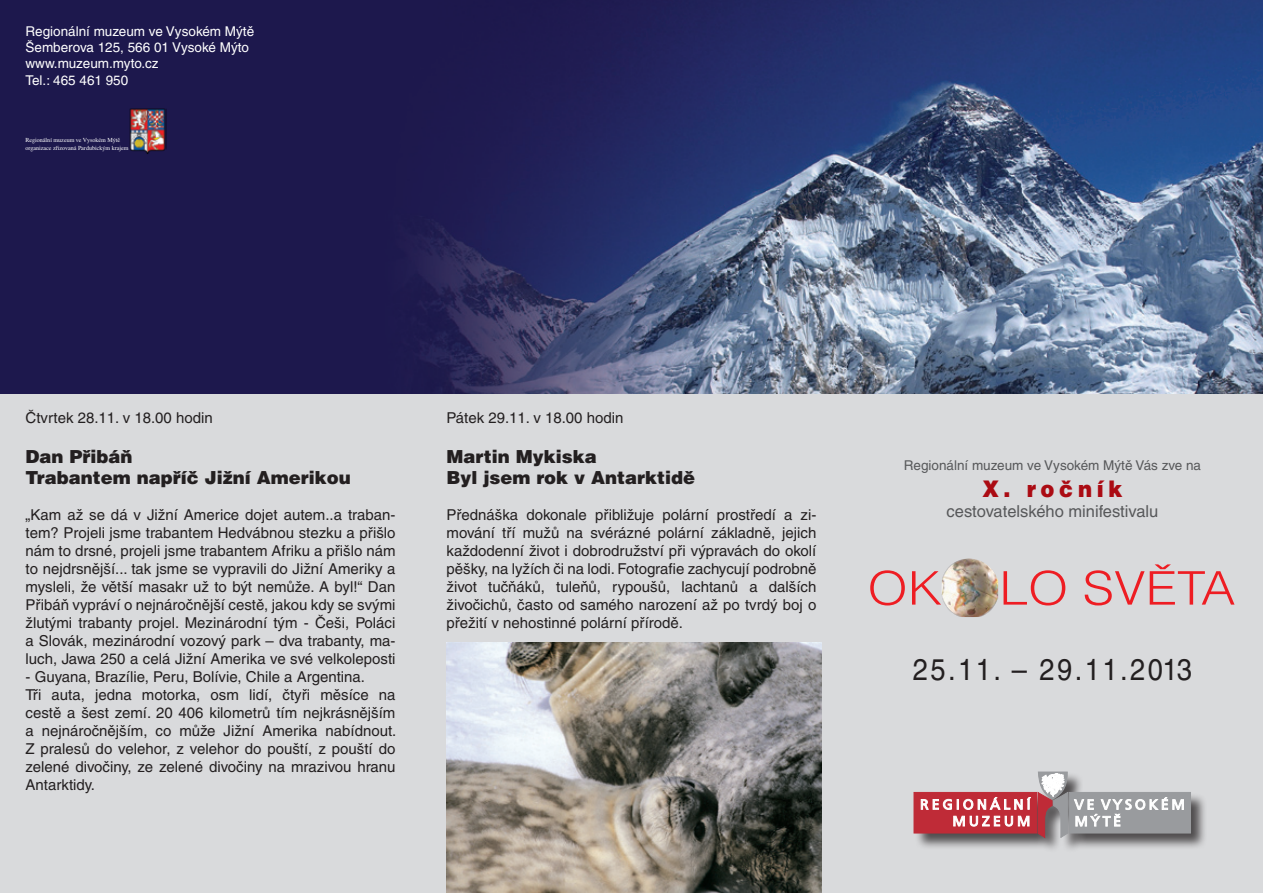
<style>
.page{position:relative;width:1263px;height:893px;background:#fff}
.page>*{position:absolute;margin:0;border:0;box-sizing:border-box;transform-origin:0 0}
.t1{font:300 46.35px "Helvetica CE";color:#ee1d23;scale:1.11 1}
.t2{font:30px "Helvetica CE";letter-spacing:.09em;color:#231f20;scale:.91 1}
.t3{font:900 22.95px "Helvetica CE";letter-spacing:.22em;color:#ab0b13;scale:.92 1}
.t4{font:900 18px/21.6px "Helvetica CE";color:#231f20}
.t5{font:16.5px "Helvetica CE";color:#57585a}
.t6{font:15px/18px "Helvetica CE";color:#231f20;text-align:justify}
.t7{font:13.5px/16.2px "Helvetica CE";color:#fff}
.t8{font:13.5px "Helvetica CE";color:#57585a}
.t9{font:6.15px/8.1px "Times CE";color:#fff}
</style>
<div class="page">
<div style="left:0;top:393px;width:1263px;height:500px;background:#d9dadc"></div>
<img style="left:446px;top:643px;width:376px;height:250px">
<img style="left:0;top:0;width:1263px;height:393px">
<img style="left:942px;top:558px;width:56px;height:59px">
<div style="left:914px;top:772px;width:349px;height:88px;background:#231f20;opacity:.75"></div>
<svg style="left:914px;top:772px;width:276px;height:65px"></svg>
<img style="left:129px;top:107px;width:38px;height:48px">
<p class="t7" style="left:26px;top:23px;width:230px">Regionální muzeum ve Vysokém Mýtě<br>Šemberova 125, 566 01 Vysoké Mýto www.muzeum.myto.cz<br>Tel.: 465 461 950</p>
<p class="t9" style="left:26px;top:135px;width:105px">Regionální muzeum ve Vysokém Mýtě organizace zřizovaná Pardubickým krajem</p>
<p class="t6" style="left:26px;top:409px;width:189px">Čtvrtek 28.11. v 18.00 hodin</p>
<p class="t4" style="left:26px;top:445px;width:327px">Dan Přibáň<br>Trabantem napříč Jižní Amerikou</p>
<p class="t6" style="left:26px;top:506px;width:371px">„Kam až se dá v Jižní Americe dojet autem..a traban&shy;tem? Projeli jsme trabantem Hedvábnou stezku a přišlo nám to drsné, projeli jsme trabantem Afriku a přišlo nám to nejdrsnější... tak jsme se vypravili do Jižní Ameriky a mysleli, že větší masakr už to být nemůže. A byl!“ Dan Přibáň vypráví o nejnáročnější cestě, jakou kdy se svými žlutými trabanty projel. Mezinárodní tým - Češi, Poláci a Slovák, mezinárodní vozový park – dva trabanty, ma&shy;luch, Jawa 250 a celá Jižní Amerika ve své velkoleposti</p>
<p class="t6" style="left:26px;top:668px;width:372px;text-align:left">- Guyana, Brazílie, Peru, Bolívie, Chile a Argentina.<br>Tři auta, jedna motorka, osm lidí, čtyři měsíce na cestě a šest zemí. 20 406 kilometrů tím nejkrásnějším a nejnáročnějším, co může Jižní Amerika nabídnout.<br>Z pralesů do velehor, z velehor do pouští, z pouští do zelené divočiny, ze zelené divočiny na mrazivou hranu Antarktidy.</p>
<p class="t6" style="left:446px;top:409px;width:178px">Pátek 29.11. v 18.00 hodin</p>
<p class="t4" style="left:446px;top:445px;width:250px">Martin Mykiska<br>Byl jsem rok v Antarktidě</p>
<p class="t6" style="left:446px;top:506px;width:371px">Přednáška dokonale přibližuje polární prostředí a zi&shy;mování tří mužů na svérázné polární základně, jejich každodenní život i dobrodružství při výpravách do okolí pěšky, na lyžích či na lodi. Fotografie zachycují podrobně život tučňáků, tuleňů, rypoušů, lachtanů a dalších živočichů, často od samého narození až po tvrdý boj o přežití v nehostinné polární přírodě.</p>
<p class="t8" style="left:904px;top:457px;width:299px">Regionální muzeum ve Vysokém Mýtě Vás zve na</p>
<h3 class="t3" style="left:982px;top:476px;width:154px">X. ročník</h3>
<p class="t5" style="left:946px;top:502px;width:213px">cestovatelského minifestivalu</p>
<h1 class="t1" style="left:867px;top:562px;width:333px">OK LO SVĚTA</h1>
<h2 class="t2" style="left:913px;top:652px;width:308px">25.11. – 29.11.2013</h2>
</div>
